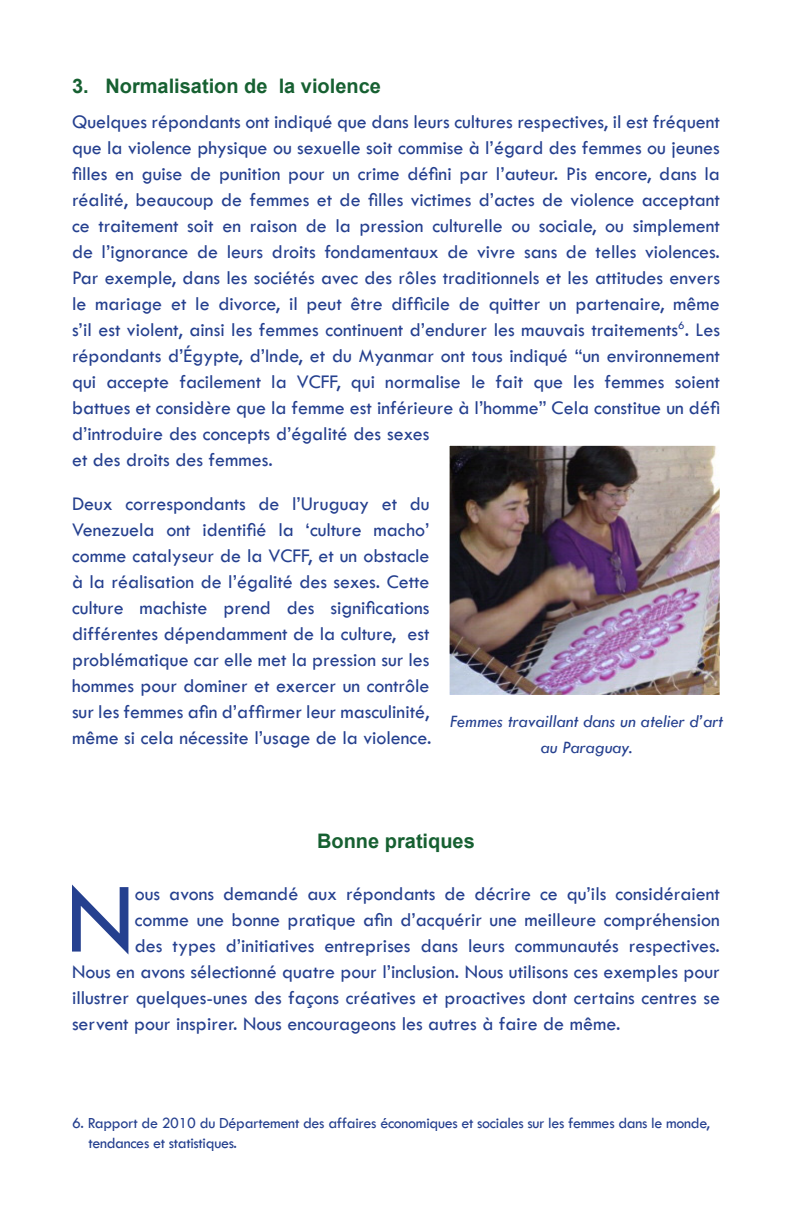
<style>
.page{position:relative;width:792px;height:1224px;background:#fff}
.page>*{position:absolute;margin:0;border:0;box-sizing:border-box;transform-origin:0 0}
.Body_text{font:103.6px "Tw Cen";color:#25408f}
.Body_text-2{font:20px/26px "Tw Cen";color:#25408f}
.Body_text-3{font:700 20px "Arial";color:#166031}
.Sub_title{font:700 20px "Arial";color:#166031}
.Body_text-4{font:italic 18px/26px "Tw Cen";color:#25408f;text-align:center}
.Body_text-5{font:16px "Tw Cen";letter-spacing:-.02em;color:#25408f}
</style>
<div class="page">
<img style="left:451px;top:447px;width:268px;height:247px">
<p class="Body_text-3" style="left:72px;top:72px;width:311px">3. Normalisation de la violence</p>
<p class="Body_text-2" style="left:72px;top:108px;width:650px">Quelques répondants ont indiqué que dans leurs cultures respectives, il est fréquent que la violence physique ou sexuelle soit commise à l’égard des femmes ou jeunes filles en guise de punition pour un crime défini par l’auteur. Pis encore, dans la réalité, beaucoup de femmes et de filles victimes d’actes de violence acceptant ce traitement soit en raison de la pression culturelle ou sociale, ou simplement de l’ignorance de leurs droits fondamentaux de vivre sans de telles violences.<br>Par exemple, dans les sociétés avec des rôles traditionnels et les attitudes envers le mariage et le divorce, il peut être difficile de quitter un partenaire, même s’il est violent, ainsi les femmes continuent d’endurer les mauvais traitements<sup>6</sup>. Les répondants d’Égypte, d’Inde, et du Myanmar ont tous indiqué “un environnement qui accepte facilement la VCFF, qui normalise le fait que les femmes soient battues et considère que la femme est inférieure à l’homme” Cela constitue un défi d’introduire des concepts d’égalité des sexes<br>et des droits des femmes.</p>
<p class="Body_text-2" style="left:72px;top:490px;width:361px;text-align:justify">Deux correspondants de l’Uruguay et du Venezuela ont identifié la ‘culture macho’ comme catalyseur de la VCFF, et un obstacle à la réalisation de l’égalité des sexes. Cette culture machiste prend des significations différentes dépendamment de la culture, est problématique car elle met la pression sur les hommes pour dominer et exercer un contrôle sur les femmes afin d’affirmer leur masculinité, même si cela nécessite l’usage de la violence.</p>
<p class="Body_text-4" style="left:450px;top:708px;width:275px">Femmes travaillant dans un atelier d’art au Paraguay.</p>
<p class="Sub_title" style="left:317px;top:827px;width:159px">Bonne pratiques</p>
<p class="Body_text" style="left:66px;top:857px;width:71px">N</p>
<p class="Body_text-2" style="left:135px;top:880px;width:587px">ous avons demandé aux répondants de décrire ce qu’ils considéraient</p>
<p class="Body_text-2" style="left:135px;top:906px;width:587px">comme une bonne pratique afin d’acquérir une meilleure compréhension</p>
<p class="Body_text-2" style="left:135px;top:932px;width:587px">des types d’initiatives entreprises dans leurs communautés respectives.</p>
<p class="Body_text-2" style="left:72px;top:958px;width:649px">Nous en avons sélectionné quatre pour l’inclusion. Nous utilisons ces exemples pour</p>
<p class="Body_text-2" style="left:72px;top:984px;width:650px">illustrer quelques-unes des façons créatives et proactives dont certains centres se</p>
<p class="Body_text-2" style="left:72px;top:1010px;width:550px">servent pour inspirer. Nous encourageons les autres à faire de même.</p>
<p class="Body_text-5" style="left:72px;top:1114px;width:639px">6. Rapport de 2010 du Département des affaires économiques et sociales sur les femmes dans le monde,</p>
<p class="Body_text-5" style="left:88px;top:1133px;width:150px">tendances et statistiques.</p>
</div>
